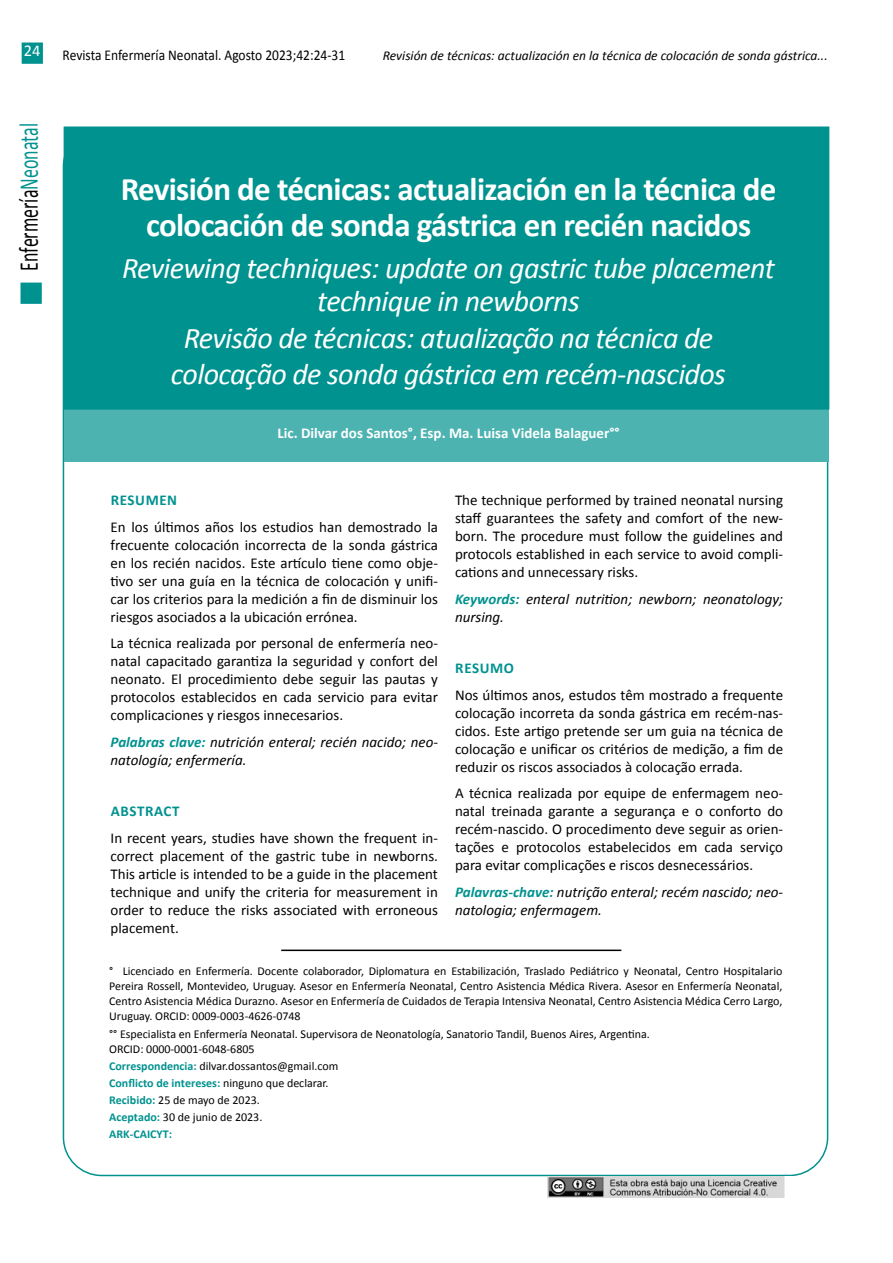
<style>
.page{position:relative;width:893px;height:1263px;background:#fff}
.page>*{position:absolute;margin:0;border:0;box-sizing:border-box;transform-origin:0 0}
.t1{font:700 33px/36px "Calibri";letter-spacing:-.02em;color:#fff;text-align:center}
.t2{font:italic 30px/33px "Calibri";letter-spacing:-.02em;color:#fff;text-align:center}
.t3{font:27.15px "Calibri";color:#000;scale:.66 1}
.t4{font:16.5px "Calibri";color:#fff}
.t5{font:15px/18px "Calibri";color:#000;text-align:justify}
.t6{font:italic 15px/18px "Calibri";color:#000}
.t7{font:700 15px "Calibri";color:#fff}
.t8{font:15px "Calibri";color:#000;scale:.9 1}
.t9{font:700 15px "Calibri";letter-spacing:.04em;color:#00928f}
.t10{font:italic 13.5px "Calibri";color:#000}
.t11{font:12px/15px "Calibri";color:#000}
.s1{color:#00928f}
.s2{font-weight:700;color:#00928f}
</style>
<div class="page">
<div style="left:21px;top:283px;width:21px;height:21px;background:#00928f;border:2px solid #00928f"></div>
<div style="left:22px;top:43px;width:21px;height:21px;background:#00928f;border:2px solid #00928f"></div>
<hr style="left:281px;top:949px;width:340px;height:2px;background:#000">
<div style="left:64px;top:402px;width:764px;height:59px;background:#4db3b1"></div>
<div style="left:64px;top:126px;width:765px;height:284px;background:#00928f;border:2px solid #00928f"></div>
<img style="left:547px;top:1176px;width:238px;height:21px">
<p class="t4" style="left:24px;top:41px;width:18px">24</p>
<p class="t8" style="left:63px;top:46px;width:316px">Revista Enfermería Neonatal. Agosto 2023;42:24-31</p>
<p class="t10" style="left:383px;top:47px;width:446px">Revisión de técnicas: actualización en la técnica de colocación de sonda gástrica...</p>
<h3 class="t3" style="left:12px;top:271px;width:225px;rotate:-90deg">Enfermería<span class="s1">Neonatal</span></h3>
<h1 class="t1" style="left:121px;top:170px;width:657px">Revisión de técnicas: actualización en la técnica de colocación de sonda gástrica en recién nacidos</h1>
<h2 class="t2" style="left:122px;top:250px;width:654px">Reviewing techniques: update on gastric tube placement technique in newborns</h2>
<h2 class="t2" style="left:171px;top:319px;width:556px;line-height:36px">Revisão de técnicas: atualização na técnica de colocação de sonda gástrica em recém-nascidos</h2>
<p class="t7" style="left:277px;top:424px;width:344px">Lic. Dilvar dos Santos°, Esp. Ma. Luisa Videla Balaguer°°</p>
<p class="t5" style="left:455px;top:490px;width:330px">The technique performed by trained neonatal nursing staff guarantees the safety and comfort of the new&shy;born. The procedure must follow the guidelines and protocols established in each service to avoid compli&shy;cations and unnecessary risks.</p>
<p class="t6" style="left:455px;top:589px;width:330px"><span class="s2">Keywords:</span> enteral nutrition; newborn; neonatology; nursing.</p>
<p class="t9" style="left:455px;top:659px;width:60px">RESUMO</p>
<p class="t5" style="left:455px;top:685px;width:330px">Nos últimos anos, estudos têm mostrado a frequente colocação incorreta da sonda gástrica em recém-nas&shy;cidos. Este artigo pretende ser um guia na técnica de colocação e unificar os critérios de medição, a fim de reduzir os riscos associados à colocação errada.</p>
<p class="t5" style="left:455px;top:783px;width:330px">A técnica realizada por equipe de enfermagem neo&shy;natal treinada garante a segurança e o conforto do recém-nascido. O procedimento deve seguir as orien&shy;tações e protocolos estabelecidos em cada serviço para evitar complicações e riscos desnecessários.</p>
<p class="t6" style="left:455px;top:882px;width:330px"><span class="s2">Palavras-chave:</span> nutrição enteral; recém nascido; neo&shy;natologia; enfermagem.</p>
<p class="t9" style="left:111px;top:491px;width:68px">RESUMEN</p>
<p class="t5" style="left:111px;top:517px;width:329px">En los últimos años los estudios han demostrado la frecuente colocación incorrecta de la sonda gástrica en los recién nacidos. Este artículo tiene como obje&shy;tivo ser una guía en la técnica de colocación y unifi&shy;car los criterios para la medición a fin de disminuir los riesgos asociados a la ubicación errónea.</p>
<p class="t5" style="left:111px;top:633px;width:329px">La técnica realizada por personal de enfermería neo&shy;natal capacitado garantiza la seguridad y confort del neonato. El procedimiento debe seguir las pautas y protocolos establecidos en cada servicio para evitar complicaciones y riesgos innecesarios.</p>
<p class="t6" style="left:111px;top:732px;width:329px"><span class="s2">Palabras clave:</span> nutrición enteral; recién nacido; neo&shy;natología; enfermería.</p>
<p class="t9" style="left:111px;top:802px;width:70px">ABSTRACT</p>
<p class="t5" style="left:111px;top:828px;width:329px">In recent years, studies have shown the frequent in&shy;correct placement of the gastric tube in newborns.<br>This article is intended to be a guide in the placement technique and unify the criteria for measurement in order to reduce the risks associated with erroneous placement.</p>
<p class="t11" style="left:109px;top:963px;width:675px;text-align:justify">° Licenciado en Enfermería. Docente colaborador, Diplomatura en Estabilización, Traslado Pediátrico y Neonatal, Centro Hospitalario Pereira Rossell, Montevideo, Uruguay. Asesor en Enfermería Neonatal, Centro Asistencia Médica Rivera. Asesor en Enfermería Neonatal, Centro Asistencia Médica Durazno. Asesor en Enfermería de Cuidados de Terapia Intensiva Neonatal, Centro Asistencia Médica Cerro Largo, Uruguay. ORCID: 0009-0003-4626-0748</p>
<p class="t11" style="left:109px;top:1025px;width:542px">°° Especialista en Enfermería Neonatal. Supervisora de Neonatología, Sanatorio Tandil, Buenos Aires, Argentina.<br>ORCID: 0000-0001-6048-6805</p>
<p class="t11" style="left:109px;top:1056px;width:231px;line-height:17.1px"><span class="s2">Correspondencia:</span> dilvar.dossantos@gmail.com <span class="s2">Conflicto de intereses:</span> ninguno que declarar.<br><span class="s2">Recibido:</span> 25 de mayo de 2023.<br><span class="s2">Aceptado:</span> 30 de junio de 2023.<br><span class="s2">ARK-CAICYT:</span></p>
</div>
